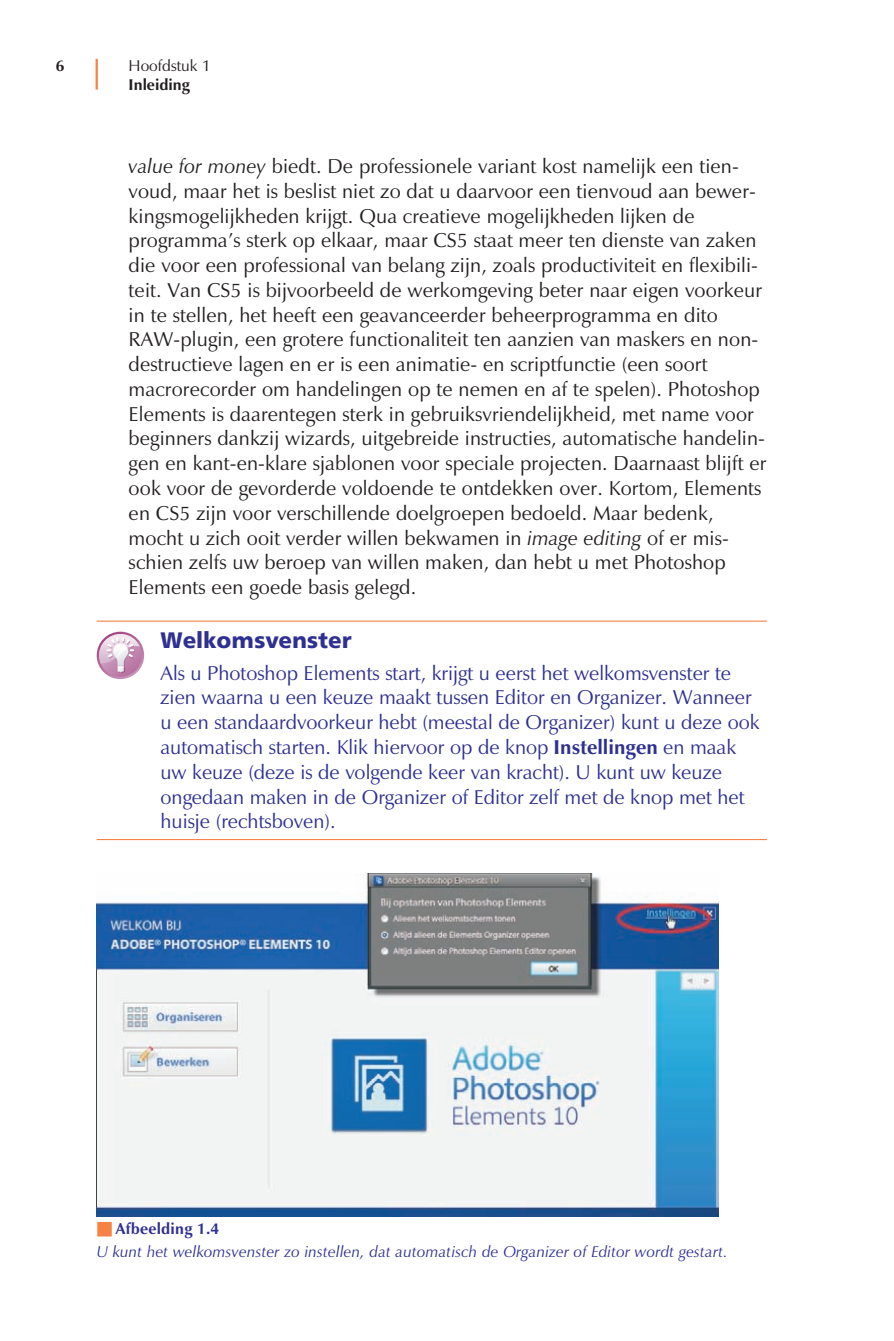
<style>
.page{position:relative;width:894px;height:1341px;background:#fff}
.page>*{position:absolute;margin:0;border:0;box-sizing:border-box;transform-origin:0 0}
.t1{font:22.5px "Humanist 777 BT Black B";color:#2e3092}
.t2{font:20.25px/24.8px "Zapf Humanist 601 BT";letter-spacing:.005em;color:#231f20}
.t3{font:20.25px/24.8px "Zapf Humanist 601 BT";color:#2e3092}
.t4{font:italic 15.75px/22.5px "Zapf Humanist 601 BT";letter-spacing:.015em;color:#2e3092}
.t5{font:15.75px "Zapf Humanist 601 BT";color:#231f20}
.t6{font:700 15.75px "Zapf Humanist 601 BT";color:#231f20}
.s1{font-style:italic}
.s2{font-weight:700}
.s3{color:#f58345}
.s4{font-weight:700;font-style:normal}
</style>
<div class="page">
<hr style="left:97px;top:620px;width:669px;height:1px;background:#f58345">
<hr style="left:97px;top:838px;width:669px;height:2px;background:#f58345">
<hr style="left:96px;top:59px;width:2px;height:31px;background:#f58345">
<img style="left:97px;top:873px;width:621px;height:343px">
<svg style="left:97px;top:631px;width:47px;height:48px"></svg>
<svg style="left:99px;top:634px;width:43px;height:42px"></svg>
<svg style="left:99px;top:634px;width:41px;height:38px"></svg>
<p class="t6" style="left:56px;top:59px;width:10px">6</p>
<p class="t5" style="left:129px;top:59px;width:84px">Hoofdstuk 1</p>
<p class="t6" style="left:129px;top:78px;width:63px">Inleiding</p>
<p class="t2" style="left:129px;top:156px;width:639px"><span class="s1">value for money</span> biedt. De professionele variant kost namelijk een tien&shy;voud, maar het is beslist niet zo dat u daarvoor een tienvoud aan bewer&shy;kingsmogelijkheden krijgt. Qua creatieve mogelijkheden lijken de programma’s sterk op elkaar, maar CS5 staat meer ten dienste van zaken die voor een professional van belang zijn, zoals productiviteit en flexibili&shy;teit. Van CS5 is bijvoorbeeld de werkomgeving beter naar eigen voorkeur in te stellen, het heeft een geavanceerder beheerprogramma en dito RAW-plugin, een grotere functionaliteit ten aanzien van maskers en non&shy;destructieve lagen en er is een animatie- en scriptfunctie (een soort macrorecorder om handelingen op te nemen en af te spelen). Photoshop Elements is daarentegen sterk in gebruiksvriendelijkheid, met name voor beginners dankzij wizards, uitgebreide instructies, automatische handelin&shy;gen en kant-en-klare sjablonen voor speciale projecten. Daarnaast blijft er ook voor de gevorderde voldoende te ontdekken over. Kortom, Elements en CS5 zijn voor verschillende doelgroepen bedoeld. Maar bedenk, mocht u zich ooit verder willen bekwamen in <span class="s1">image editing</span> of er mis&shy;schien zelfs uw beroep van willen maken, dan hebt u met Photoshop Elements een goede basis gelegd.</p>
<p class="t1" style="left:160px;top:631px;width:192px">Welkomsvenster</p>
<p class="t3" style="left:160px;top:662px;width:600px">Als u Photoshop Elements start, krijgt u eerst het welkomsvenster te zien waarna u een keuze maakt tussen Editor en Organizer. Wanneer u een standaardvoorkeur hebt (meestal de Organizer) kunt u deze ook automatisch starten. Klik hiervoor op de knop <span class="s2">Instellingen</span> en maak uw keuze (deze is de volgende keer van kracht). U kunt uw keuze ongedaan maken in de Organizer of Editor zelf met de knop met het huisje (rechtsboven).</p>
<p class="t4" style="left:97px;top:1219px;width:632px"><span class="s3">■</span> <span class="s4">Afbeelding 1.4<br></span>U kunt het welkomsvenster zo instellen, dat automatisch de Organizer of Editor wordt gestart.</p>
</div>
